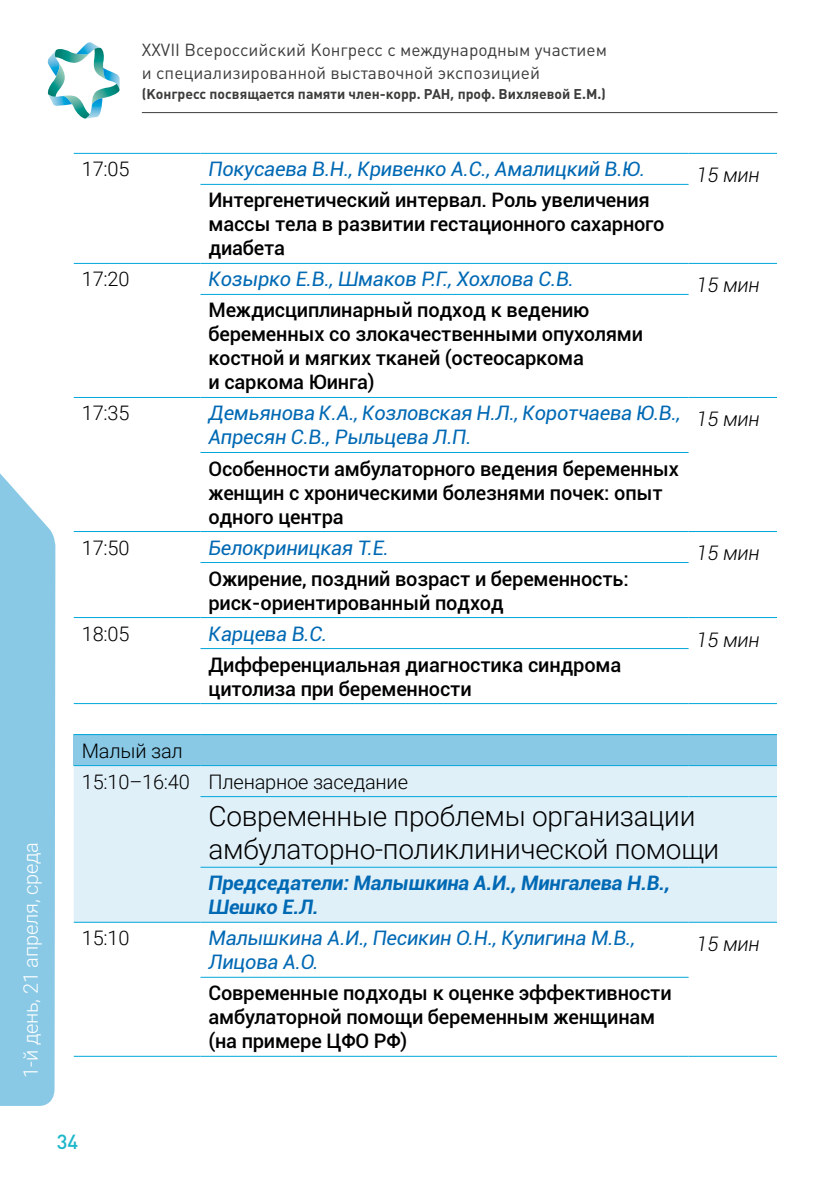
<style>
.page{position:relative;width:840px;height:1191px;background:#fff}
.page>*{position:absolute;margin:0;border:0;box-sizing:border-box;transform-origin:0 0}
.t1{font:300 28px/33.6px "Roboto";letter-spacing:-.01em;color:#000}
.t2{font:20.2px "Plumb Medium C";color:#1db7c9}
.t3{font:500 20px/24px "Roboto";letter-spacing:-.01em;color:#000}
.t4{font:italic 20px/24px "Roboto";letter-spacing:-.01em;color:#0069b4}
.t5{font:300 20px/31px "Roboto";letter-spacing:-.01em;color:#000}
.t6{font:italic 700 20px/24px "Roboto";letter-spacing:-.01em;color:#0069b4}
.t7{font:italic 300 20px "Roboto";letter-spacing:-.01em;color:#000}
.t8{font:300 20px "Roboto";letter-spacing:-.01em;color:#fff}
.t9{font:17.2px/23px "Plumb C";color:#3c3c3b}
.t10{font:700 14px "Plumb C";color:#3c3c3b}
</style>
<div class="page">
<svg style="left:47px;top:42px;width:73px;height:77px"></svg>
<div style="left:0;top:473px;width:55px;height:633px;background:#89c9e6"></div>
<hr style="left:142px;top:112px;width:635px;height:1px;background:#3c3c3b">
<div style="left:74px;top:734px;width:702px;height:31px;background:#89c9e6"></div>
<div style="left:74px;top:766px;width:702px;height:156px;background:#e0f0f9"></div>
<hr style="left:74px;top:153px;width:126px;height:1px;background:#00a6db">
<hr style="left:200px;top:153px;width:488px;height:1px;background:#00a6db">
<hr style="left:688px;top:153px;width:88px;height:1px;background:#00a6db">
<hr style="left:200px;top:184px;width:488px;height:1px;background:#00a6db">
<hr style="left:74px;top:263px;width:126px;height:1px;background:#00a6db">
<hr style="left:200px;top:263px;width:488px;height:1px;background:#00a6db">
<hr style="left:688px;top:263px;width:88px;height:1px;background:#00a6db">
<hr style="left:200px;top:294px;width:488px;height:1px;background:#00a6db">
<hr style="left:74px;top:397px;width:126px;height:1px;background:#00a6db">
<hr style="left:200px;top:397px;width:488px;height:1px;background:#00a6db">
<hr style="left:688px;top:397px;width:88px;height:1px;background:#00a6db">
<hr style="left:200px;top:452px;width:488px;height:1px;background:#00a6db">
<hr style="left:74px;top:531px;width:126px;height:1px;background:#00a6db">
<hr style="left:200px;top:531px;width:488px;height:1px;background:#00a6db">
<hr style="left:688px;top:531px;width:88px;height:1px;background:#00a6db">
<hr style="left:200px;top:562px;width:488px;height:1px;background:#00a6db">
<hr style="left:74px;top:617px;width:126px;height:1px;background:#00a6db">
<hr style="left:200px;top:617px;width:488px;height:1px;background:#00a6db">
<hr style="left:688px;top:617px;width:88px;height:1px;background:#00a6db">
<hr style="left:200px;top:648px;width:488px;height:1px;background:#00a6db">
<hr style="left:74px;top:703px;width:126px;height:1px;background:#00a6db">
<hr style="left:200px;top:703px;width:488px;height:1px;background:#00a6db">
<hr style="left:688px;top:703px;width:88px;height:1px;background:#00a6db">
<hr style="left:74px;top:922px;width:126px;height:1px;background:#00a6db">
<hr style="left:200px;top:796px;width:488px;height:1px;background:#00a6db">
<hr style="left:688px;top:796px;width:88px;height:1px;background:#00a6db">
<hr style="left:200px;top:867px;width:488px;height:1px;background:#00a6db">
<hr style="left:688px;top:867px;width:88px;height:1px;background:#00a6db">
<hr style="left:200px;top:922px;width:488px;height:1px;background:#00a6db">
<hr style="left:688px;top:922px;width:88px;height:1px;background:#00a6db">
<hr style="left:74px;top:1056px;width:126px;height:1px;background:#00a6db">
<hr style="left:200px;top:977px;width:488px;height:1px;background:#00a6db">
<hr style="left:688px;top:1056px;width:88px;height:1px;background:#00a6db">
<hr style="left:200px;top:1056px;width:488px;height:1px;background:#00a6db">
<hr style="left:74px;top:734px;width:126px;height:1px;background:#00a6db">
<hr style="left:200px;top:734px;width:488px;height:1px;background:#00a6db">
<hr style="left:688px;top:734px;width:88px;height:1px;background:#00a6db">
<hr style="left:74px;top:765px;width:126px;height:1px;background:#00a6db">
<hr style="left:200px;top:765px;width:488px;height:1px;background:#00a6db">
<hr style="left:688px;top:765px;width:88px;height:1px;background:#00a6db">
<p class="t9" style="left:142px;top:38px;width:466px">XXVII Всероссийский Конгресс c международным участием и специализированной выставочной экспозицией</p>
<p class="t10" style="left:142px;top:86px;width:465px">(Конгресс посвящается памяти член-корр. РАН, проф. Вихляевой Е.М.)</p>
<p class="t8" style="left:17px;top:1077px;width:237px;rotate:-90deg">1-й день, 21 апреля, среда</p>
<p class="t5" style="left:82px;top:153px;width:49px">17:05</p>
<p class="t4" style="left:208px;top:156px;width:438px">Покусаева В.Н., Кривенко А.С., Амалицкий В.Ю.</p>
<p class="t7" style="left:696px;top:161px;width:64px">15 мин</p>
<p class="t3" style="left:208px;top:187px;width:457px">Интергенетический интервал. Роль увеличения массы тела в развитии гестационного сахарного диабета</p>
<p class="t5" style="left:82px;top:263px;width:49px">17:20</p>
<p class="t4" style="left:208px;top:266px;width:367px">Козырко Е.В., Шмаков Р.Г., Хохлова С.В.</p>
<p class="t7" style="left:696px;top:271px;width:64px">15 мин</p>
<p class="t3" style="left:208px;top:297px;width:436px">Междисциплинарный подход к ведению беременных со злокачественными опухолями костной и мягких тканей (остеосаркома<br>и саркома Юинга)</p>
<p class="t5" style="left:82px;top:397px;width:49px">17:35</p>
<p class="t4" style="left:208px;top:400px;width:473px">Демьянова К.А., Козловская Н.Л., Коротчаева Ю.В.,<br>Апресян С.В., Рыльцева Л.П.</p>
<p class="t7" style="left:696px;top:405px;width:64px">15 мин</p>
<p class="t3" style="left:208px;top:455px;width:471px">Особенности амбулаторного ведения беременных женщин с хроническими болезнями почек: опыт одного центра</p>
<p class="t5" style="left:82px;top:531px;width:49px">17:50</p>
<p class="t4" style="left:208px;top:534px;width:182px">Белокриницкая Т.Е.</p>
<p class="t7" style="left:696px;top:539px;width:64px">15 мин</p>
<p class="t3" style="left:208px;top:565px;width:421px">Ожирение, поздний возраст и беременность: риск-ориентированный подход</p>
<p class="t5" style="left:82px;top:617px;width:49px">18:05</p>
<p class="t4" style="left:208px;top:620px;width:120px">Карцева В.С.</p>
<p class="t7" style="left:696px;top:625px;width:64px">15 мин</p>
<p class="t3" style="left:208px;top:651px;width:414px">Дифференциальная диагностика синдрома цитолиза при беременности</p>
<p class="t5" style="left:82px;top:734px;width:327px">Малый зал<br>15:10–16:40 Пленарное заседание</p>
<h1 class="t1" style="left:208px;top:798px;width:512px">Современные проблемы организации амбулаторно-поликлинической помощи</h1>
<p class="t6" style="left:208px;top:870px;width:463px">Председатели: Малышкина А.И., Мингалева Н.В.,<br>Шешко Е.Л.</p>
<p class="t5" style="left:82px;top:922px;width:49px">15:10</p>
<p class="t4" style="left:208px;top:925px;width:428px">Малышкина А.И., Песикин О.Н., Кулигина М.В.,<br>Лицова А.О.</p>
<p class="t7" style="left:696px;top:930px;width:64px">15 мин</p>
<p class="t3" style="left:208px;top:980px;width:464px">Современные подходы к оценке эффективности амбулаторной помощи беременным женщинам (на примере ЦФО РФ)</p>
<p class="t2" style="left:57px;top:1129px;width:23px">34</p>
</div>
